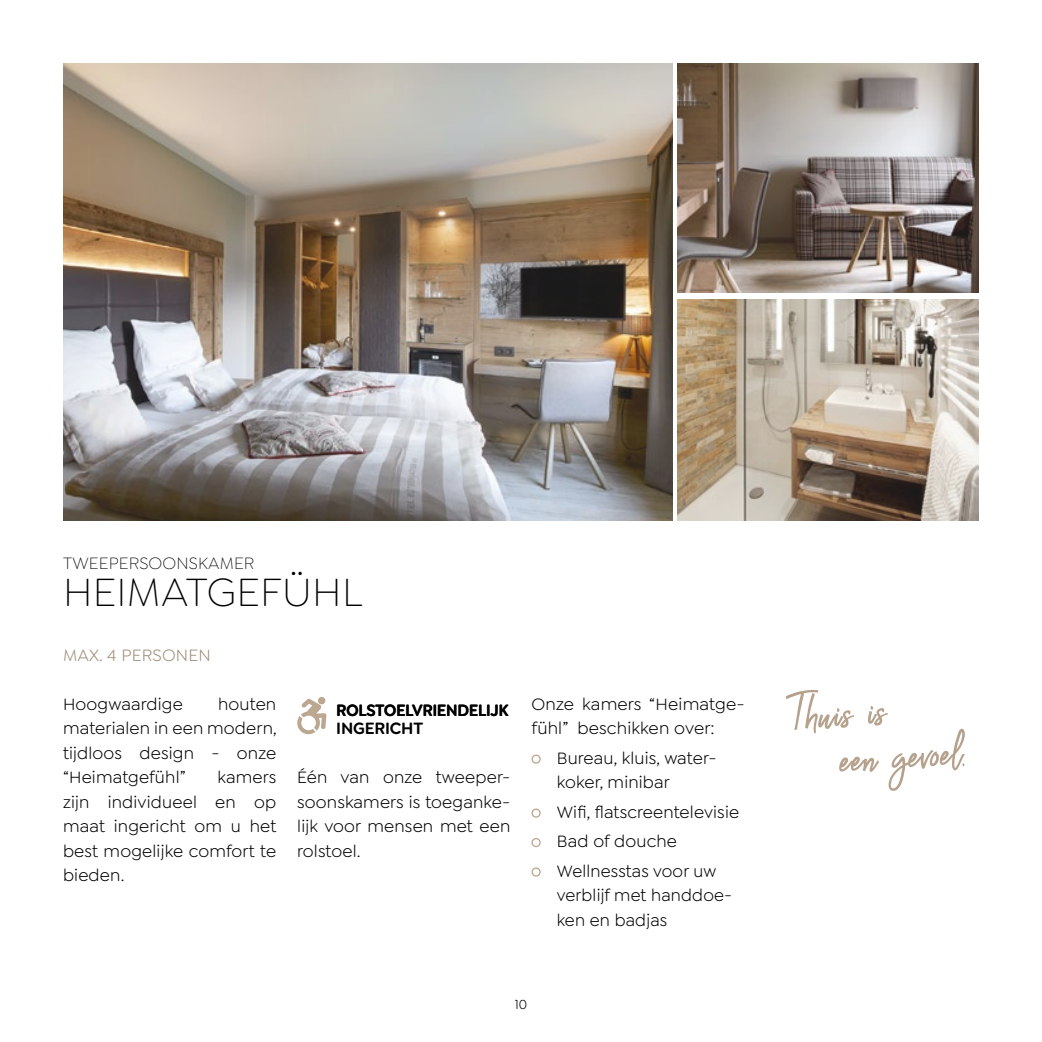
<style>
.page{position:relative;width:1042px;height:1042px;background:#fff}
.page>*{position:absolute;margin:0;border:0;box-sizing:border-box;transform-origin:0 0}
.t1{font:64.75px/46.9px "Aveline Script";color:#b5a18c}
.t2{font:300 42px "Goldplay";letter-spacing:.01em;color:#000}
.t3{font:17.5px/24.5px "Goldplay";letter-spacing:.01em;color:#000}
.t4{font:600 17.5px "Goldplay";letter-spacing:-.01em;color:#000;scale:.91 1}
.t5{font:300 17.5px "Goldplay";letter-spacing:.01em;color:#000}
.t6{font:17.5px "Goldplay";letter-spacing:.01em;color:#9f8d78}
.t7{font:600 17.5px "Goldplay";letter-spacing:-.01em;color:#000}
.t8{font:14px "Goldplay";color:#000}
</style>
<div class="page">
<div style="left:318px;top:697px;width:7px;height:7px;background:#bca791;border-radius:50%"></div>
<svg style="left:297px;top:698px;width:29px;height:36px"></svg>
<div style="left:531px;top:754px;width:10px;height:10px;border:1px solid #bca791;border-radius:50%"></div>
<div style="left:531px;top:808px;width:10px;height:9px;border:1px solid #bca791;border-radius:50%"></div>
<div style="left:531px;top:838px;width:10px;height:9px;border:1px solid #bca791;border-radius:50%"></div>
<div style="left:531px;top:867px;width:10px;height:9px;border:1px solid #bca791;border-radius:50%"></div>
<img style="left:63px;top:63px;width:609px;height:458px">
<img style="left:677px;top:63px;width:302px;height:230px">
<img style="left:677px;top:299px;width:302px;height:222px">
<p class="t5" style="left:63px;top:554px;width:193px">TWEEPERSOONSKAMER</p>
<h2 class="t2" style="left:63px;top:569px;width:302px">HEIMATGEFÜHL</h2>
<p class="t6" style="left:63px;top:645px;width:149px">MAX. 4 PERSONEN</p>
<p class="t3" style="left:63px;top:692px;width:121px">Hoogwaardige</p>
<p class="t3" style="left:63px;top:692px;width:215px;text-align:justify;text-indent:155px">houten materialen in een modern, tijdloos design - onze “Heimatgefühl”</p>
<p class="t3" style="left:63px;top:765px;width:215px;text-align:justify;text-indent:155px">kamers zijn individueel en op maat ingericht om u het best mogelijke comfort te bieden.</p>
<p class="t4" style="left:336px;top:699px;width:191px">ROLSTOELVRIENDELIJK</p>
<p class="t7" style="left:336px;top:717px;width:88px">INGERICHT</p>
<p class="t3" style="left:297px;top:765px;width:215px;text-align:justify">Één van onze tweeper&shy;soonskamers is toeganke&shy;lijk voor mensen met een rolstoel.</p>
<p class="t3" style="left:531px;top:692px;width:215px">Onze kamers “Heimatge&shy;fühl” beschikken over:</p>
<p class="t3" style="left:557px;top:745px;width:159px">Bureau, kluis, water&shy;koker, minibar</p>
<p class="t3" style="left:557px;top:797px;width:184px;line-height:29.4px">Wifi, flatscreentelevisie<br>Bad of douche<br>Wellnesstas voor uw</p>
<p class="t3" style="left:557px;top:883px;width:177px">verblijf met handdoe&shy;ken en badjas</p>
<p class="t8" style="left:515px;top:996px;width:14px">10</p>
<h1 class="t1" style="left:833px;top:689px;width:132px;text-indent:-48px;rotate:-4deg">Thuis is<br>een gevoel.</h1>
</div>
